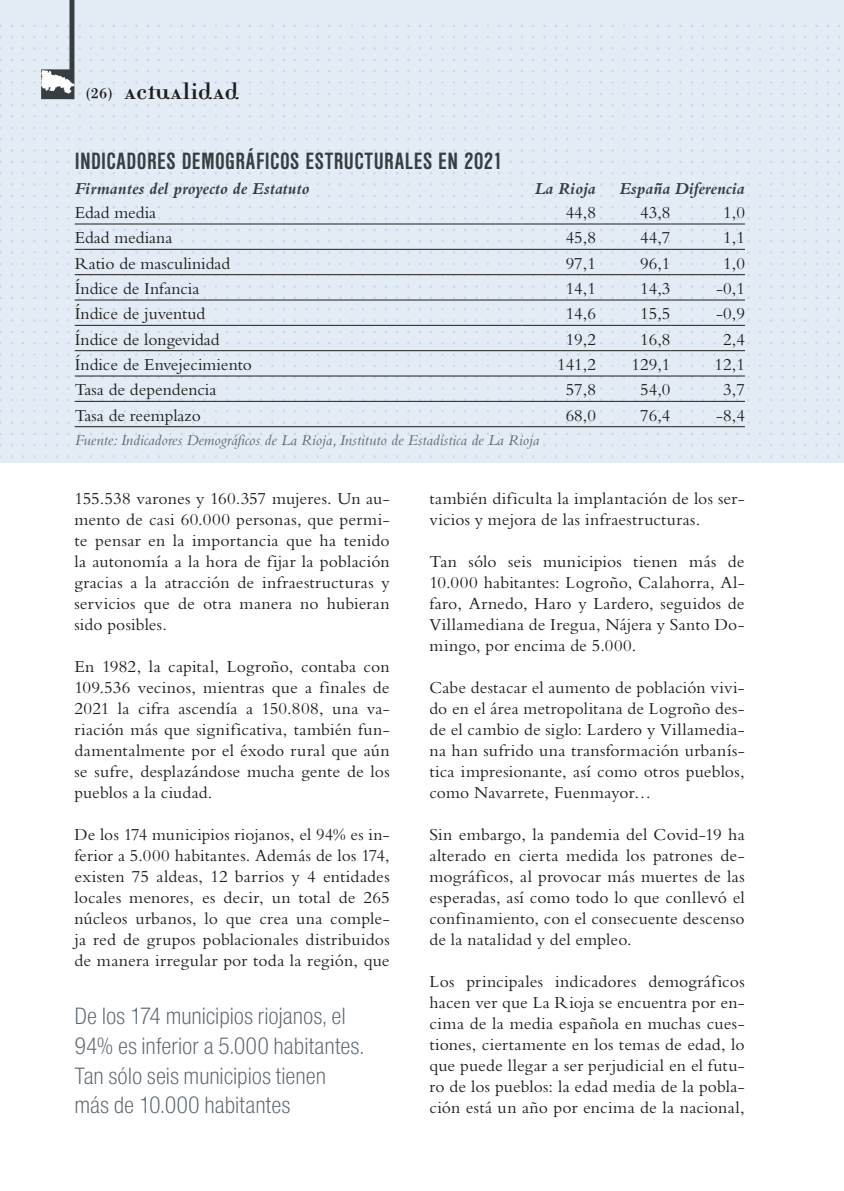
<style>
.page{position:relative;width:844px;height:1191px;background:#fff}
.page>*{position:absolute;margin:0;border:0;box-sizing:border-box;transform-origin:0 0}
.SUMARIO{font:24.5px/29.8px "Nimbus Sans DOT Ligh Cond";letter-spacing:-.005em;color:#5a6770}
.LADILLO{font:700 condensed 24.5px "Nimbus Sans DOT";letter-spacing:.015em;color:#373e42}
.t1{font:24.5px "Katrina";color:#1d1d1b}
.TEXTO_NORMAL{font:17.5px/21px "Bembo";letter-spacing:.005em;color:#1d1d1b;text-align:justify}
.TEXTO_NORMAL-2{font:italic 700 17.5px "Bembo";color:#373e42}
.Pie_de_foto{font:italic 15.75px "Bembo";color:#61696e}
.s1{font-size:15.75px}
</style>
<div class="page">
<div style="left:0;top:0;width:843px;height:462px;background:#e3ecf5"></div>
<hr style="left:75px;top:224px;width:446px;height:1px;background:#1d1d1b">
<hr style="left:521px;top:224px;width:75px;height:1px;background:#1d1d1b">
<hr style="left:596px;top:224px;width:74px;height:1px;background:#1d1d1b">
<hr style="left:670px;top:224px;width:74px;height:1px;background:#1d1d1b">
<hr style="left:75px;top:249px;width:446px;height:1px;background:#1d1d1b">
<hr style="left:521px;top:249px;width:75px;height:1px;background:#1d1d1b">
<hr style="left:596px;top:249px;width:74px;height:1px;background:#1d1d1b">
<hr style="left:670px;top:249px;width:74px;height:1px;background:#1d1d1b">
<hr style="left:75px;top:274px;width:446px;height:1px;background:#1d1d1b">
<hr style="left:521px;top:274px;width:75px;height:1px;background:#1d1d1b">
<hr style="left:596px;top:274px;width:74px;height:1px;background:#1d1d1b">
<hr style="left:670px;top:274px;width:74px;height:1px;background:#1d1d1b">
<hr style="left:75px;top:300px;width:446px;height:1px;background:#1d1d1b">
<hr style="left:521px;top:300px;width:75px;height:1px;background:#1d1d1b">
<hr style="left:596px;top:300px;width:74px;height:1px;background:#1d1d1b">
<hr style="left:670px;top:300px;width:74px;height:1px;background:#1d1d1b">
<hr style="left:75px;top:325px;width:446px;height:1px;background:#1d1d1b">
<hr style="left:521px;top:325px;width:75px;height:1px;background:#1d1d1b">
<hr style="left:596px;top:325px;width:74px;height:1px;background:#1d1d1b">
<hr style="left:670px;top:325px;width:74px;height:1px;background:#1d1d1b">
<hr style="left:75px;top:350px;width:446px;height:1px;background:#1d1d1b">
<hr style="left:521px;top:350px;width:75px;height:1px;background:#1d1d1b">
<hr style="left:596px;top:350px;width:74px;height:1px;background:#1d1d1b">
<hr style="left:670px;top:350px;width:74px;height:1px;background:#1d1d1b">
<hr style="left:75px;top:376px;width:446px;height:1px;background:#1d1d1b">
<hr style="left:521px;top:376px;width:75px;height:1px;background:#1d1d1b">
<hr style="left:596px;top:376px;width:74px;height:1px;background:#1d1d1b">
<hr style="left:670px;top:376px;width:74px;height:1px;background:#1d1d1b">
<hr style="left:75px;top:401px;width:446px;height:1px;background:#1d1d1b">
<hr style="left:521px;top:401px;width:75px;height:1px;background:#1d1d1b">
<hr style="left:596px;top:401px;width:74px;height:1px;background:#1d1d1b">
<hr style="left:670px;top:401px;width:74px;height:1px;background:#1d1d1b">
<hr style="left:75px;top:426px;width:446px;height:1px;background:#1d1d1b">
<hr style="left:521px;top:426px;width:75px;height:1px;background:#1d1d1b">
<hr style="left:596px;top:426px;width:74px;height:1px;background:#1d1d1b">
<hr style="left:670px;top:426px;width:74px;height:1px;background:#1d1d1b">
<svg style="left:41px;top:0;width:33px;height:99px"></svg>
<h1 class="t1" style="left:86px;top:77px;width:155px"><span class="s1">(26)</span> actualidad</h1>
<p class="LADILLO" style="left:75px;top:148px;width:429px">INDICADORES DEMOGRÁFICOS ESTRUCTURALES EN 2021</p>
<p class="TEXTO_NORMAL-2" style="left:75px;top:179px;width:236px">Firmantes del proyecto de Estatuto</p>
<p class="TEXTO_NORMAL-2" style="left:534px;top:179px;width:63px">La Rioja</p>
<p class="TEXTO_NORMAL-2" style="left:619px;top:179px;width:127px">España Diferencia</p>
<p class="TEXTO_NORMAL" style="left:75px;top:202px;width:83px">Edad media</p>
<p class="TEXTO_NORMAL" style="left:565px;top:202px;width:32px">44,8</p>
<p class="TEXTO_NORMAL" style="left:640px;top:202px;width:32px">43,8</p>
<p class="TEXTO_NORMAL" style="left:723px;top:202px;width:23px">1,0</p>
<p class="TEXTO_NORMAL" style="left:75px;top:227px;width:99px">Edad mediana</p>
<p class="TEXTO_NORMAL" style="left:565px;top:227px;width:32px">45,8</p>
<p class="TEXTO_NORMAL" style="left:640px;top:227px;width:32px">44,7</p>
<p class="TEXTO_NORMAL" style="left:723px;top:227px;width:23px">1,1</p>
<p class="TEXTO_NORMAL" style="left:75px;top:252px;width:157px">Ratio de masculinidad</p>
<p class="TEXTO_NORMAL" style="left:565px;top:252px;width:32px">97,1</p>
<p class="TEXTO_NORMAL" style="left:640px;top:252px;width:32px">96,1</p>
<p class="TEXTO_NORMAL" style="left:723px;top:252px;width:23px">1,0</p>
<p class="TEXTO_NORMAL" style="left:75px;top:278px;width:126px">Índice de Infancia</p>
<p class="TEXTO_NORMAL" style="left:565px;top:278px;width:32px">14,1</p>
<p class="TEXTO_NORMAL" style="left:640px;top:278px;width:32px">14,3</p>
<p class="TEXTO_NORMAL" style="left:716px;top:278px;width:30px">-0,1</p>
<p class="TEXTO_NORMAL" style="left:75px;top:303px;width:132px">Índice de juventud</p>
<p class="TEXTO_NORMAL" style="left:565px;top:303px;width:32px">14,6</p>
<p class="TEXTO_NORMAL" style="left:640px;top:303px;width:32px">15,5</p>
<p class="TEXTO_NORMAL" style="left:716px;top:303px;width:30px">-0,9</p>
<p class="TEXTO_NORMAL" style="left:75px;top:328px;width:146px">Índice de longevidad</p>
<p class="TEXTO_NORMAL" style="left:565px;top:328px;width:32px">19,2</p>
<p class="TEXTO_NORMAL" style="left:640px;top:328px;width:32px">16,8</p>
<p class="TEXTO_NORMAL" style="left:723px;top:328px;width:23px">2,4</p>
<p class="TEXTO_NORMAL" style="left:75px;top:354px;width:179px">Índice de Envejecimiento</p>
<p class="TEXTO_NORMAL" style="left:557px;top:354px;width:40px">141,2</p>
<p class="TEXTO_NORMAL" style="left:631px;top:354px;width:40px">129,1</p>
<p class="TEXTO_NORMAL" style="left:714px;top:354px;width:32px">12,1</p>
<p class="TEXTO_NORMAL" style="left:75px;top:379px;width:143px">Tasa de dependencia</p>
<p class="TEXTO_NORMAL" style="left:565px;top:379px;width:32px">57,8</p>
<p class="TEXTO_NORMAL" style="left:640px;top:379px;width:32px">54,0</p>
<p class="TEXTO_NORMAL" style="left:723px;top:379px;width:23px">3,7</p>
<p class="TEXTO_NORMAL" style="left:75px;top:404px;width:127px">Tasa de reemplazo</p>
<p class="TEXTO_NORMAL" style="left:565px;top:404px;width:32px">68,0</p>
<p class="TEXTO_NORMAL" style="left:640px;top:404px;width:32px">76,4</p>
<p class="TEXTO_NORMAL" style="left:716px;top:404px;width:30px">-8,4</p>
<p class="Pie_de_foto" style="left:75px;top:430px;width:466px">Fuente: Indicadores Demográficos de La Rioja, Instituto de Estadística de La Rioja</p>
<p class="TEXTO_NORMAL" style="left:74px;top:488px;width:317px">155.538 varones y 160.357 mujeres. Un au&shy;mento de casi 60.000 personas, que permi&shy;te pensar en la importancia que ha tenido la autonomía a la hora de fijar la población gracias a la atracción de infraestructuras y servicios que de otra manera no hubieran sido posibles.</p>
<p class="TEXTO_NORMAL" style="left:74px;top:656px;width:317px">En 1982, la capital, Logroño, contaba con 109.536 vecinos, mientras que a finales de 2021 la cifra ascendía a 150.808, una va&shy;riación más que significativa, también fun&shy;damentalmente por el éxodo rural que aún se sufre, desplazándose mucha gente de los pueblos a la ciudad.</p>
<p class="TEXTO_NORMAL" style="left:74px;top:824px;width:317px">De los 174 municipios riojanos, el 94% es in&shy;ferior a 5.000 habitantes. Además de los 174, existen 75 aldeas, 12 barrios y 4 entidades locales menores, es decir, un total de 265 núcleos urbanos, lo que crea una comple&shy;ja red de grupos poblacionales distribuidos de manera irregular por toda la región, que</p>
<p class="SUMARIO" style="left:74px;top:1001px;width:291px">De los 174 municipios riojanos, el<br>94% es inferior a 5.000 habitantes.<br>Tan sólo seis municipios tienen más de 10.000 habitantes</p>
<p class="TEXTO_NORMAL" style="left:429px;top:488px;width:316px">también dificulta la implantación de los ser&shy;vicios y mejora de las infraestructuras.</p>
<p class="TEXTO_NORMAL" style="left:429px;top:551px;width:316px">Tan sólo seis municipios tienen más de 10.000 habitantes: Logroño, Calahorra, Al&shy;faro, Arnedo, Haro y Lardero, seguidos de Villamediana de Iregua, Nájera y Santo Do&shy;mingo, por encima de 5.000.</p>
<p class="TEXTO_NORMAL" style="left:429px;top:677px;width:317px">Cabe destacar el aumento de población vivi&shy;do en el área metropolitana de Logroño des&shy;de el cambio de siglo: Lardero y Villamedia&shy;na han sufrido una transformación urbanís&shy;tica impresionante, así como otros pueblos, como Navarrete, Fuenmayor…</p>
<p class="TEXTO_NORMAL" style="left:429px;top:824px;width:317px">Sin embargo, la pandemia del Covid-19 ha alterado en cierta medida los patrones de&shy;mográficos, al provocar más muertes de las esperadas, así como todo lo que conllevó el confinamiento, con el consecuente descenso de la natalidad y del empleo.</p>
<p class="TEXTO_NORMAL" style="left:429px;top:971px;width:317px">Los principales indicadores demográficos hacen ver que La Rioja se encuentra por en&shy;cima de la media española en muchas cues&shy;tiones, ciertamente en los temas de edad, lo que puede llegar a ser perjudicial en el futu&shy;ro de los pueblos: la edad media de la pobla&shy;ción está un año por encima de la nacional,</p>
</div>
